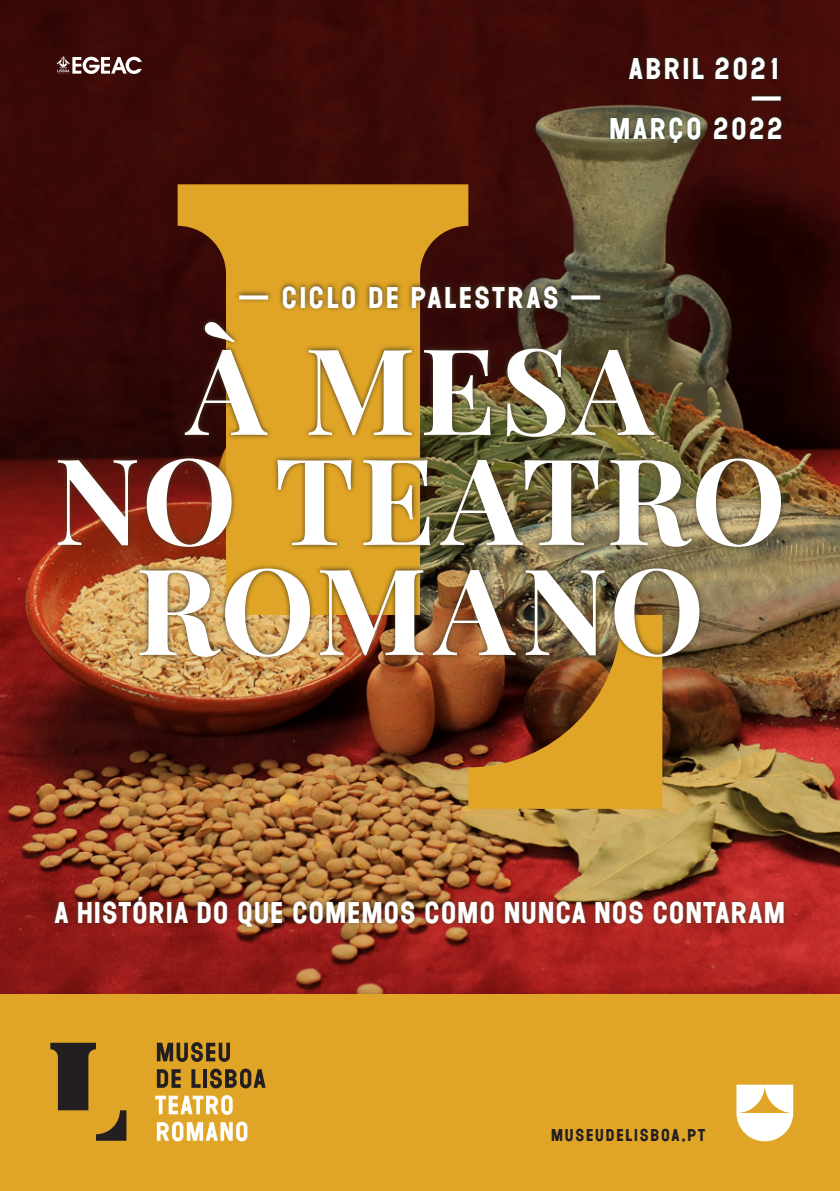
<style>
.page{position:relative;width:840px;height:1191px;background:#fff}
.page>*{position:absolute;margin:0;border:0;box-sizing:border-box;transform-origin:0 0}
.Título{font:700 120px/110px "Playfair Display";letter-spacing:.03em;color:#fff;text-align:center}
.Participanetes{font:28px "Wilma Base";color:#fff}
.Participanetes-2{font:28px/30px "Wilma Base";letter-spacing:.055em;color:#fff;text-align:right}
.Participanetes-3{font:28px "Wilma Base";letter-spacing:.06em;color:#fff}
.Hora___Site{font:16px "Wilma Base";letter-spacing:.075em;color:#231f20}
</style>
<div class="page">
<img style="left:0;top:0;width:839px;height:994px">
<div style="left:0;top:994px;width:839px;height:197px;background:#e0a526"></div>
<div style="left:607px;top:55px;width:175px;height:90px;background:#004425;opacity:.75"></div>
<svg style="left:177px;top:184px;width:291px;height:97px;background:#c58c21"></svg>
<svg style="left:468px;top:660px;width:194px;height:149px;background:#ab711e"></svg>
<div style="left:49px;top:892px;width:739px;height:39px;background:#463c25;opacity:.75"></div>
<img style="left:53px;top:281px;width:733px;height:379px">
<svg style="left:736px;top:1084px;width:56px;height:57px"></svg>
<svg style="left:157px;top:1042px;width:73px;height:20px"></svg>
<svg style="left:157px;top:1069px;width:24px;height:18px"></svg>
<svg style="left:191px;top:1069px;width:9px;height:18px"></svg>
<hr style="left:203px;top:1069px;width:4px;height:18px;background:#231f20">
<svg style="left:210px;top:1068px;width:55px;height:20px"></svg>
<svg style="left:155px;top:1095px;width:77px;height:19px"></svg>
<svg style="left:157px;top:1121px;width:90px;height:20px"></svg>
<svg style="left:50px;top:1042px;width:76px;height:98px"></svg>
<svg style="left:57px;top:57px;width:85px;height:17px"></svg>
<p class="Participanetes-2" style="left:608px;top:55px;width:176px">ABRIL 2021 —<br>MARÇO 2022</p>
<p class="Participanetes-3" style="left:237px;top:280px;width:366px">— CICLO DE PALESTRAS —</p>
<p class="Título" style="left:54px;top:325px;width:733px">À MESA<br>NO TEATRO<br>ROMANO</p>
<p class="Participanetes" style="left:54px;top:894px;width:732px">A HISTÓRIA DO QUE COMEMOS COMO NUNCA NOS CONTARAM</p>
<p class="Hora___Site" style="left:550px;top:1125px;width:156px">MUSEUDELISBOA.PT</p>
</div>
